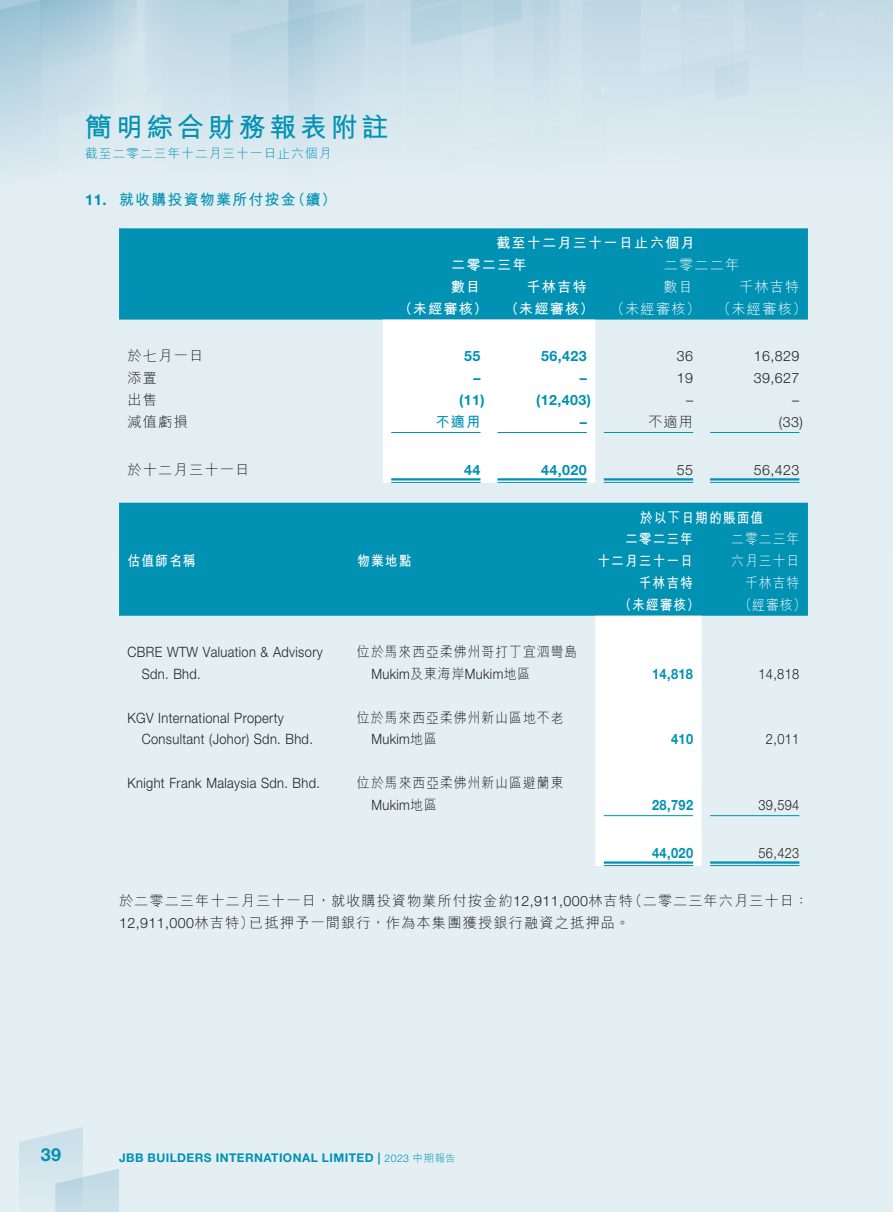
<style>
.page{position:relative;width:893px;height:1212px;background:#e4eff4}
.page>*{position:absolute;margin:0;border:0;box-sizing:border-box;transform-origin:0 0}
.t1{font:700 27px "M Hei HK";letter-spacing:.14em;color:#0091b3}
.t2{font:700 18px "Helvetica Neue LT Std";color:#0091b3}
.t3{font:700 15px "M Hei HK";letter-spacing:.08em;color:#0091b3}
.t4{font:700 15px "Helvetica Neue LT Std";color:#0091b3}
.t5{font:300 14.25px/21.8px "Helvetica Neue LT Std";letter-spacing:.03em;color:#231f20;scale:.9 1}
.t6{font:300 14.25px/21.8px "M Hei HK";letter-spacing:.08em;color:#231f20;text-align:right}
.t7{font:700 14.25px/21.8px "M Hei HK";letter-spacing:.08em;color:#fff}
.t8{font:300 14.25px "M Hei HK";letter-spacing:.08em;color:#231f20;scale:.9 1}
.t9{font:300 14.25px "Helvetica Neue LT Std";letter-spacing:.03em;color:#231f20}
.t10{font:700 14.25px/21.8px "M Hei HK";letter-spacing:.08em;color:#fff;text-align:right;scale:.9 1}
.t11{font:700 14.25px "Helvetica Neue LT Std";letter-spacing:.03em;color:#0091b3}
.t12{font:700 14.25px "Helvetica Neue LT Std";letter-spacing:.03em;color:#0091b3;scale:.9 1}
.t13{font:300 14.25px/21.8px "M Hei HK";letter-spacing:.08em;color:#fff;text-align:right;scale:.9 1}
.t14{font:300 14.25px "M Hei HK";letter-spacing:.08em;color:#fff}
.t15{font:700 14.25px "M Hei HK";color:#0091b3}
.t16{font:300 12.75px "M Hei HK";letter-spacing:.08em;color:#0091b3}
.t17{font:700 12px "Helvetica Neue LT Std";letter-spacing:.035em;color:#0091b3}
.t18{font:300 10.5px "Helvetica Neue LT Std";color:#0091b3}
.s1{font-weight:300}
.s2{font-family:"M Hei HK"}
.s3{font-family:"Helvetica Neue LT Std"}
</style>
<div class="page">
<svg style="left:19px;top:1127px;width:100px;height:85px"></svg>
<div style="left:119px;top:228px;width:689px;height:92px;background:#0091b3"></div>
<div style="left:383px;top:320px;width:212px;height:163px;background:#fff"></div>
<hr style="left:391px;top:432px;width:89px;height:1px;background:#0091b3">
<hr style="left:497px;top:432px;width:90px;height:1px;background:#0091b3">
<hr style="left:604px;top:432px;width:89px;height:1px;background:#0091b3">
<hr style="left:710px;top:432px;width:89px;height:1px;background:#0091b3">
<hr style="left:391px;top:478px;width:89px;height:2px;background:#0091b3">
<hr style="left:391px;top:482px;width:89px;height:1px;background:#0091b3">
<hr style="left:497px;top:478px;width:90px;height:2px;background:#0091b3">
<hr style="left:497px;top:482px;width:90px;height:1px;background:#0091b3">
<hr style="left:604px;top:478px;width:89px;height:2px;background:#0091b3">
<hr style="left:604px;top:482px;width:89px;height:1px;background:#0091b3">
<hr style="left:710px;top:478px;width:89px;height:2px;background:#0091b3">
<hr style="left:710px;top:482px;width:89px;height:1px;background:#0091b3">
<div style="left:119px;top:503px;width:689px;height:113px;background:#0091b3"></div>
<div style="left:595px;top:616px;width:107px;height:250px;background:#fff"></div>
<hr style="left:604px;top:815px;width:89px;height:1px;background:#0091b3">
<hr style="left:710px;top:815px;width:89px;height:1px;background:#0091b3">
<hr style="left:604px;top:861px;width:89px;height:3px;background:#0091b3">
<hr style="left:604px;top:865px;width:89px;height:1px;background:#0091b3">
<hr style="left:710px;top:861px;width:89px;height:3px;background:#0091b3">
<hr style="left:710px;top:865px;width:89px;height:1px;background:#0091b3">
<h1 class="t1" style="left:85px;top:107px;width:305px">簡明綜合財務報表附註</h1>
<p class="t16" style="left:85px;top:147px;width:248px">截至二零二三年十二月三十一日止六個月</p>
<p class="t4" style="left:85px;top:190px;width:23px">11.</p>
<p class="t3" style="left:119px;top:188px;width:178px">就收購投資物業所付按金</p>
<p class="t3" style="left:291px;top:188px;width:47px">（續(</p>
<p class="t7" style="left:496px;top:231px;width:200px">截至十二月三十一日止六個月</p>
<p class="t14" style="left:664px;top:257px;width:77px">二零二二年</p>
<p class="t7" style="left:451px;top:253px;width:77px">二零二三年</p>
<p class="t6" style="left:128px;top:345px;width:77px">於七月一日</p>
<p class="t14" style="left:663px;top:279px;width:31px">數目</p>
<p class="t14" style="left:739px;top:279px;width:62px">千林吉特</p>
<p class="t7" style="left:398px;top:274px;width:410px;text-indent:53px">數目<br>（未經審核） （未經審核） <span class="s1">（未經審核） （未經審核(</span></p>
<p class="t9" style="left:754px;top:347px;width:47px">16,829</p>
<p class="t7" style="left:526px;top:274px;width:62px">千林吉特</p>
<p class="t11" style="left:541px;top:347px;width:47px">56,423</p>
<p class="t9" style="left:677px;top:347px;width:18px">36</p>
<p class="t11" style="left:464px;top:347px;width:18px">55</p>
<p class="t6" style="left:128px;top:367px;width:31px">添置</p>
<p class="t11" style="left:473px;top:369px;width:9px">–</p>
<p class="t11" style="left:580px;top:369px;width:9px">–</p>
<p class="t9" style="left:677px;top:369px;width:18px">19</p>
<p class="t9" style="left:754px;top:369px;width:47px">39,627</p>
<p class="t6" style="left:128px;top:388px;width:31px">出售</p>
<p class="t11" style="left:459px;top:391px;width:27px">)11(</p>
<p class="t11" style="left:536px;top:391px;width:56px">)12,403(</p>
<p class="t9" style="left:686px;top:391px;width:9px">–</p>
<p class="t9" style="left:792px;top:391px;width:9px">–</p>
<p class="t6" style="left:128px;top:410px;width:62px">減值虧損</p>
<p class="t15" style="left:435px;top:411px;width:46px">不適用</p>
<p class="t11" style="left:580px;top:413px;width:9px">–</p>
<p class="t6" style="left:648px;top:410px;width:46px">不適用</p>
<p class="t9" style="left:779px;top:413px;width:25px">)33(</p>
<p class="t6" style="left:128px;top:458px;width:123px">於十二月三十一日</p>
<p class="t11" style="left:464px;top:461px;width:18px">44</p>
<p class="t11" style="left:541px;top:461px;width:47px">44,020</p>
<p class="t9" style="left:677px;top:461px;width:18px">55</p>
<p class="t9" style="left:754px;top:461px;width:47px">56,423</p>
<p class="t10" style="left:640px;top:505px;width:139px">於以下日期的賬面值</p>
<p class="t10" style="left:128px;top:549px;width:77px">估值師名稱</p>
<p class="t10" style="left:357px;top:549px;width:62px">物業地點</p>
<p class="t10" style="left:597px;top:527px;width:108px">二零二三年<br>十二月三十一日</p>
<p class="t13" style="left:731px;top:528px;width:77px">二零二三年六月三十日千林吉特</p>
<p class="t10" style="left:639px;top:570px;width:62px">千林吉特</p>
<p class="t10" style="left:619px;top:592px;width:91px">（未經審核）</p>
<p class="t13" style="left:739px;top:593px;width:76px">（經審核(</p>
<p class="t5" style="left:142px;top:641px;width:202px;text-indent:-14px">CBRE WTW Valuation &amp; Advisory<br>Sdn. Bhd.</p>
<p class="t8" style="left:357px;top:645px;width:246px">位於馬來西亞柔佛州哥打丁宜泗彎島</p>
<p class="t5" style="left:371px;top:663px;width:178px">Mukim<span class="s2">及東海岸</span>Mukim<span class="s2">地區</span></p>
<p class="t5" style="left:142px;top:706px;width:192px;text-indent:-14px">KGV International Property<br>Consultant (Johor) Sdn. Bhd.</p>
<p class="t8" style="left:357px;top:710px;width:231px">位於馬來西亞柔佛州新山區地不老</p>
<p class="t5" style="left:371px;top:728px;width:74px">Mukim<span class="s2">地區</span></p>
<p class="t8" style="left:357px;top:775px;width:231px">位於馬來西亞柔佛州新山區避蘭東</p>
<p class="t5" style="left:128px;top:772px;width:215px">Knight Frank Malaysia Sdn. Bhd.</p>
<p class="t5" style="left:371px;top:793px;width:74px">Mukim<span class="s2">地區</span></p>
<p class="t12" style="left:652px;top:665px;width:47px">14,818</p>
<p class="t5" style="left:758px;top:663px;width:47px">14,818</p>
<p class="t12" style="left:671px;top:730px;width:26px">410</p>
<p class="t5" style="left:766px;top:728px;width:39px">2,011</p>
<p class="t12" style="left:652px;top:796px;width:47px">28,792</p>
<p class="t5" style="left:758px;top:793px;width:47px">39,594</p>
<p class="t12" style="left:652px;top:844px;width:47px">44,020</p>
<p class="t6" style="left:628px;top:889px;width:182px">（二零二三年六月三十日：</p>
<p class="t5" style="left:758px;top:841px;width:47px">56,423</p>
<p class="t6" style="left:119px;top:889px;width:515px">於二零二三年十二月三十一日，就收購投資物業所付按金約<span class="s3">12,911,000</span>林吉特已抵押予一間銀行，作為本集團獲授銀行融資之抵押品。</p>
<p class="t9" style="left:119px;top:914px;width:136px">12,911,000<span class="s2">林吉特）</span></p>
<p class="t2" style="left:41px;top:1144px;width:22px">39</p>
<p class="t17" style="left:119px;top:1150px;width:263px">JBB BUILDERS INTERNATIONAL LIMITED |</p>
<p class="t18" style="left:385px;top:1151px;width:73px">2023 <span class="s2">中期報告</span></p>
</div>
